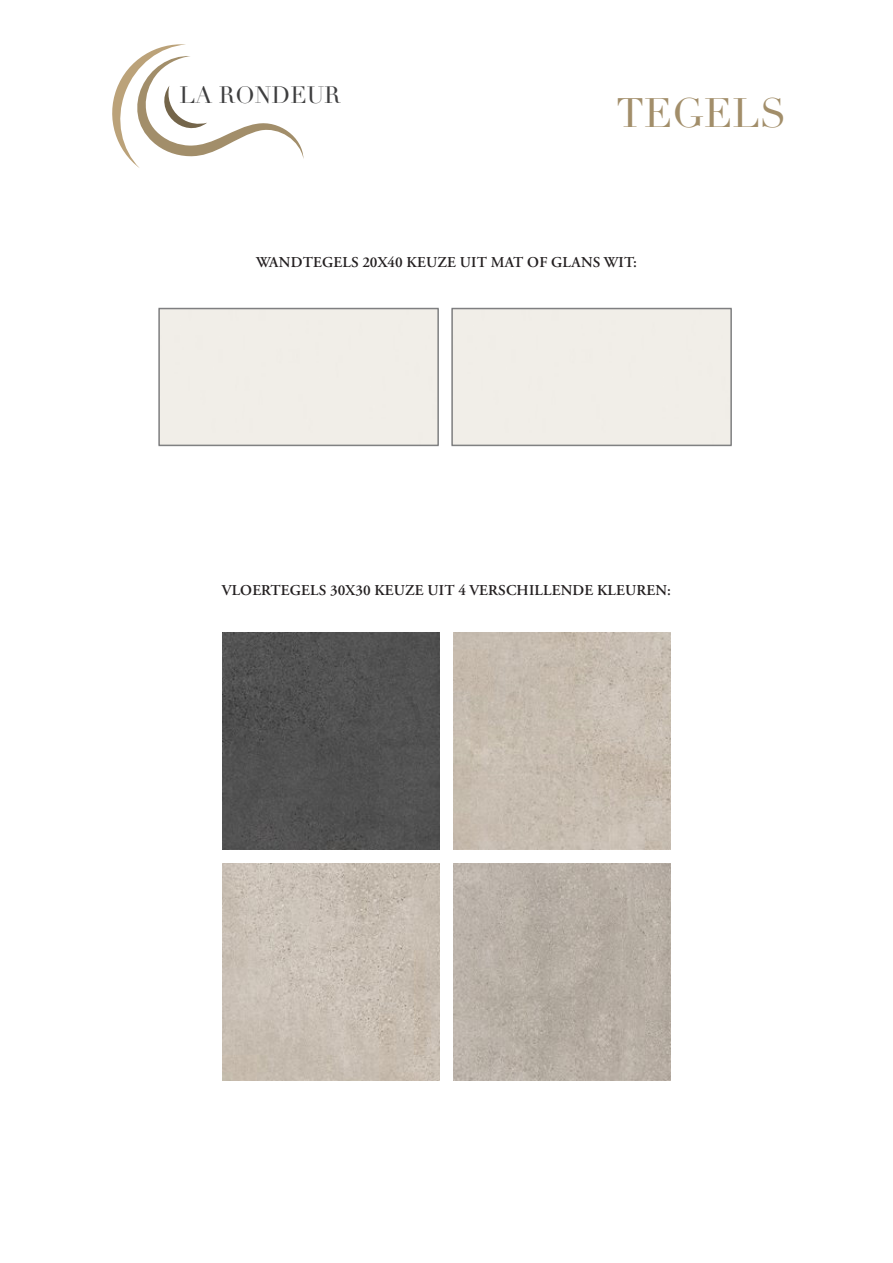
<style>
.page{position:relative;width:893px;height:1263px;background:#fff}
.page>*{position:absolute;margin:0;border:0;box-sizing:border-box;transform-origin:0 0}
.Kop{font:40.05px "Didot";color:#a28e6a}
.t1{font:23.1px "Didot";color:#3e3e3f}
.t2{font:600 15px "Adobe Garamond Pro";letter-spacing:.015em;color:#231f20}
</style>
<div class="page">
<svg style="left:112px;top:44px;width:191px;height:124px"></svg>
<div style="left:158px;top:307px;width:281px;height:140px;background:#f1eee8"></div>
<div style="left:451px;top:307px;width:281px;height:140px;background:#f1eee8"></div>
<div style="left:222px;top:632px;width:217px;height:217px;background:#515151"></div>
<img style="left:454px;top:632px;width:217px;height:217px">
<img style="left:222px;top:863px;width:217px;height:217px">
<img style="left:454px;top:863px;width:217px;height:217px">
<h2 class="t1" style="left:179px;top:81px;width:163px">LA RONDEUR</h2>
<p class="Kop" style="left:617px;top:89px;width:172px">TEGELS</p>
<p class="t2" style="left:256px;top:253px;width:383px">WANDTEGELS 20X40 KEUZE UIT MAT OF GLANS WIT:</p>
<p class="t2" style="left:222px;top:581px;width:451px">VLOERTEGELS 30X30 KEUZE UIT 4 VERSCHILLENDE KLEUREN:</p>
</div>
